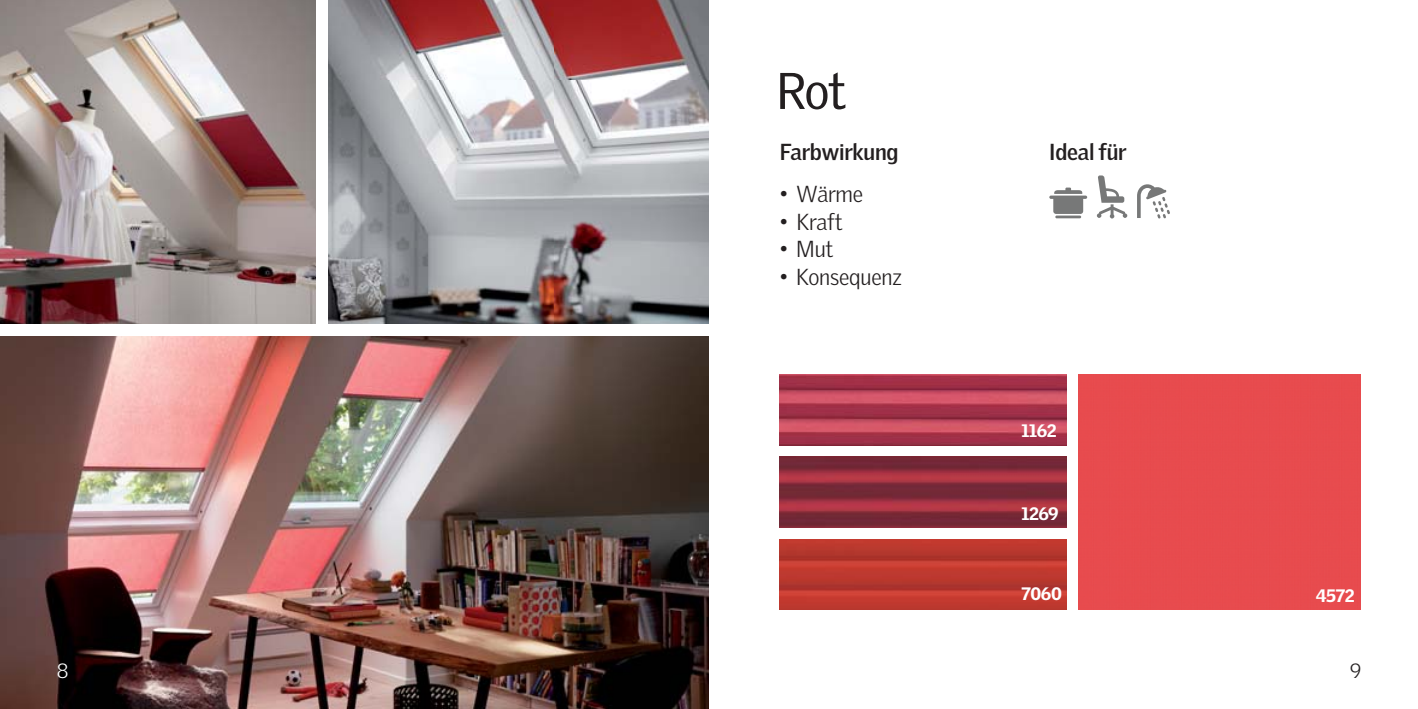
<style>
.page{position:relative;width:1418px;height:709px;background:#fff}
.page>*{position:absolute;margin:0;border:0;box-sizing:border-box;transform-origin:0 0}
.t1{font:50px "Velux Gothic";color:#231f20}
.t2{font:300 22.5px "Velux Gothic";letter-spacing:-.01em;color:#231f20}
.t3{font:700 22.5px "Velux Gothic";letter-spacing:-.01em;color:#231f20}
.t4{font:300 20px "Velux Gothic";color:#fff}
.t5{font:300 20px "Velux Gothic";color:#231f20}
.t6{font:900 17.5px "Velux Gothic";letter-spacing:-.02em;color:#fff}
</style>
<div class="page">
<img style="left:0;top:0;width:316px;height:324px">
<img style="left:0;top:336px;width:709px;height:373px">
<img style="left:328px;top:0;width:381px;height:324px">
<img style="left:780px;top:375px;width:286px;height:70px">
<img style="left:780px;top:539px;width:286px;height:70px">
<img style="left:780px;top:457px;width:286px;height:70px">
<svg style="left:1137px;top:184px;width:33px;height:34px"></svg>
<hr style="left:1055px;top:215px;width:26px;height:3px;background:#777878">
<svg style="left:1049px;top:187px;width:38px;height:27px"></svg>
<div style="left:1078px;top:375px;width:282px;height:234px;background:#e74b4e"></div>
<svg style="left:1096px;top:175px;width:31px;height:43px"></svg>
<h1 class="t1" style="left:776px;top:71px;width:72px">Rot</h1>
<p class="t3" style="left:780px;top:143px;width:120px">Farbwirkung</p>
<p class="t2" style="left:780px;top:186px;width:85px">• Wärme</p>
<p class="t2" style="left:780px;top:213px;width:64px">• Kraft</p>
<p class="t2" style="left:780px;top:241px;width:55px">• Mut</p>
<p class="t2" style="left:780px;top:268px;width:123px">• Konsequenz</p>
<p class="t3" style="left:1049px;top:143px;width:79px">Ideal für</p>
<p class="t6" style="left:1021px;top:425px;width:37px">1162</p>
<p class="t6" style="left:1021px;top:507px;width:39px">1269</p>
<p class="t6" style="left:1021px;top:588px;width:42px">7060</p>
<p class="t6" style="left:1315px;top:589px;width:40px">4572</p>
<p class="t4" style="left:57px;top:664px;width:13px">8</p>
<p class="t5" style="left:1349px;top:664px;width:13px">9</p>
</div>
